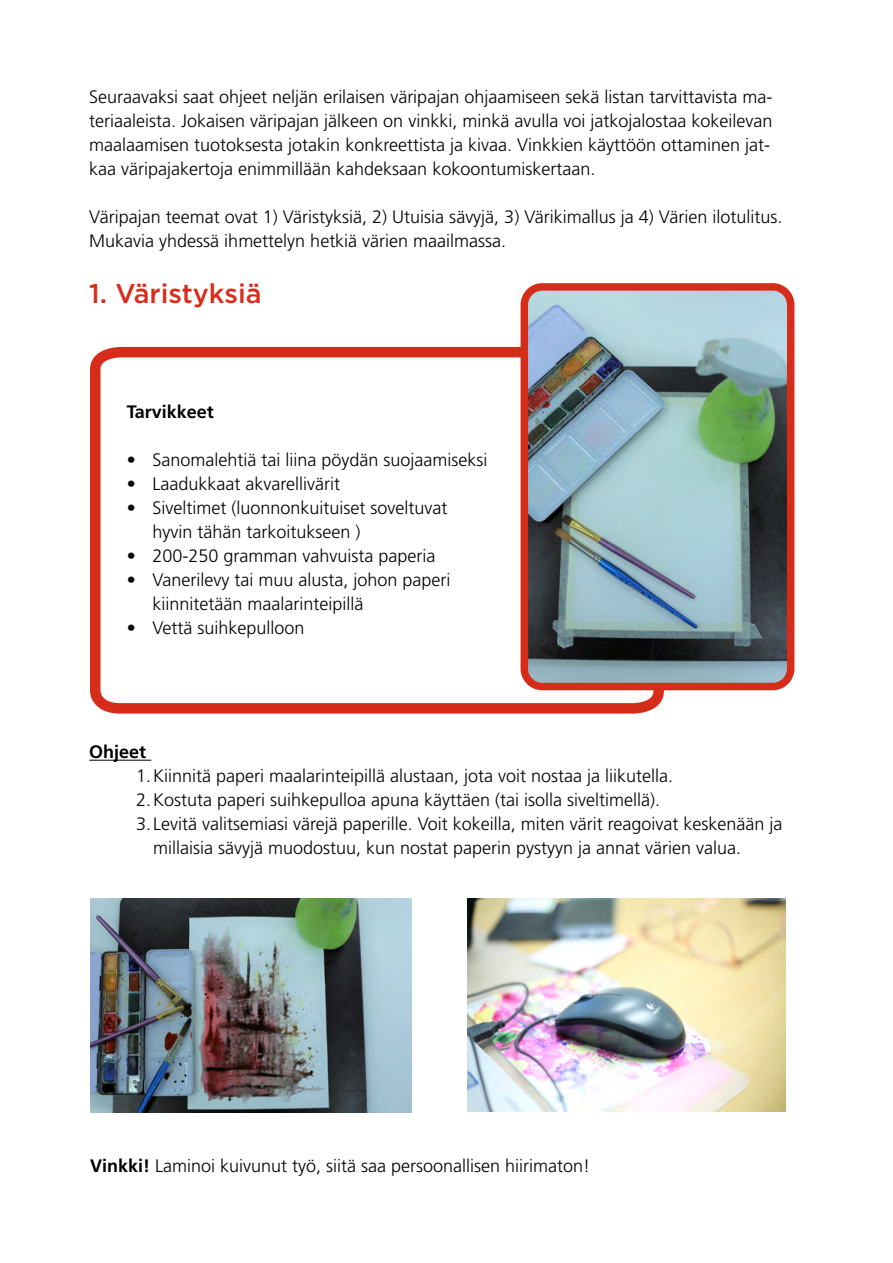
<style>
.page{position:relative;width:893px;height:1263px;background:#fff}
.page>*{position:absolute;margin:0;border:0;box-sizing:border-box;transform-origin:0 0}
.VÄLIOTSIKKO_2{font:500 27px "Gotham";color:#d62d1b}
.leipäteksti{font:300 18px/24px "Frutiger LT Std";color:#000}
.sisennetty_numerot{font:300 18px/24px "Frutiger LT Std";color:#000}
.laatikon_sisennys{font:300 18px/24px "Frutiger LT Std";color:#000}
.OTSIKKO_3{font:700 18px "Frutiger LT Std";color:#000}
.s1{font-weight:700}
</style>
<div class="page">
<svg style="left:90px;top:342px;width:579px;height:372px"></svg>
<hr style="left:89px;top:760px;width:62px;height:1px;background:#000">
<img style="left:524px;top:292px;width:261px;height:394px">
<div style="left:521px;top:283px;width:273px;height:407px;border:8px solid #d62d1b;border-radius:18px"></div>
<img style="left:90px;top:899px;width:321px;height:214px">
<img style="left:467px;top:899px;width:319px;height:212px">
<p class="leipäteksti" style="left:89px;top:85px;width:685px">Seuraavaksi saat ohjeet neljän erilaisen väripajan ohjaamiseen sekä listan tarvittavista ma&shy;teriaaleista. Jokaisen väripajan jälkeen on vinkki, minkä avulla voi jatkojalostaa kokeilevan maalaamisen tuotoksesta jotakin konkreettista ja kivaa. Vinkkien käyttöön ottaminen jat&shy;kaa väripajakertoja enimmillään kahdeksaan kokoontumiskertaan.</p>
<p class="leipäteksti" style="left:89px;top:205px;width:694px">Väripajan teemat ovat 1) Väristyksiä, 2) Utuisia sävyjä, 3) Värikimallus ja 4) Värien ilotulitus.</p>
<p class="leipäteksti" style="left:89px;top:229px;width:418px">Mukavia yhdessä ihmettelyn hetkiä värien maailmassa.</p>
<h2 class="VÄLIOTSIKKO_2" style="left:89px;top:276px;width:174px">1. Väristyksiä</h2>
<h3 class="OTSIKKO_3" style="left:127px;top:402px;width:89px">Tarvikkeet</h3>
<p class="laatikon_sisennys" style="left:127px;top:448px;width:362px">• Sanomalehtiä tai liina pöydän suojaamiseksi</p>
<p class="laatikon_sisennys" style="left:127px;top:472px;width:215px">• Laadukkaat akvarellivärit</p>
<p class="laatikon_sisennys" style="left:152px;top:496px;width:297px;text-indent:-26px">• Siveltimet (luonnonkuituiset soveltuvat hyvin tähän tarkoitukseen )</p>
<p class="laatikon_sisennys" style="left:127px;top:544px;width:310px">• 200-250 gramman vahvuista paperia</p>
<p class="laatikon_sisennys" style="left:152px;top:568px;width:300px;text-indent:-26px">• Vanerilevy tai muu alusta, johon paperi kiinnitetään maalarinteipillä</p>
<p class="laatikon_sisennys" style="left:127px;top:616px;width:179px">• Vettä suihkepulloon</p>
<h3 class="OTSIKKO_3" style="left:89px;top:741px;width:59px">Ohjeet</h3>
<p class="sisennetty_numerot" style="left:136px;top:764px;width:539px">1.Kiinnitä paperi maalarinteipillä alustaan, jota voit nostaa ja liikutella.</p>
<p class="sisennetty_numerot" style="left:136px;top:788px;width:526px">2.Kostuta paperi suihkepulloa apuna käyttäen (tai isolla siveltimellä).</p>
<p class="sisennetty_numerot" style="left:153px;top:812px;width:631px;text-indent:-17px">3. Levitä valitsemiasi värejä paperille. Voit kokeilla, miten värit reagoivat keskenään ja millaisia sävyjä muodostuu, kun nostat paperin pystyyn ja annat värien valua.</p>
<p class="leipäteksti" style="left:90px;top:1154px;width:502px"><span class="s1">Vinkki!</span> Laminoi kuivunut työ, siitä saa persoonallisen hiirimaton!</p>
</div>
